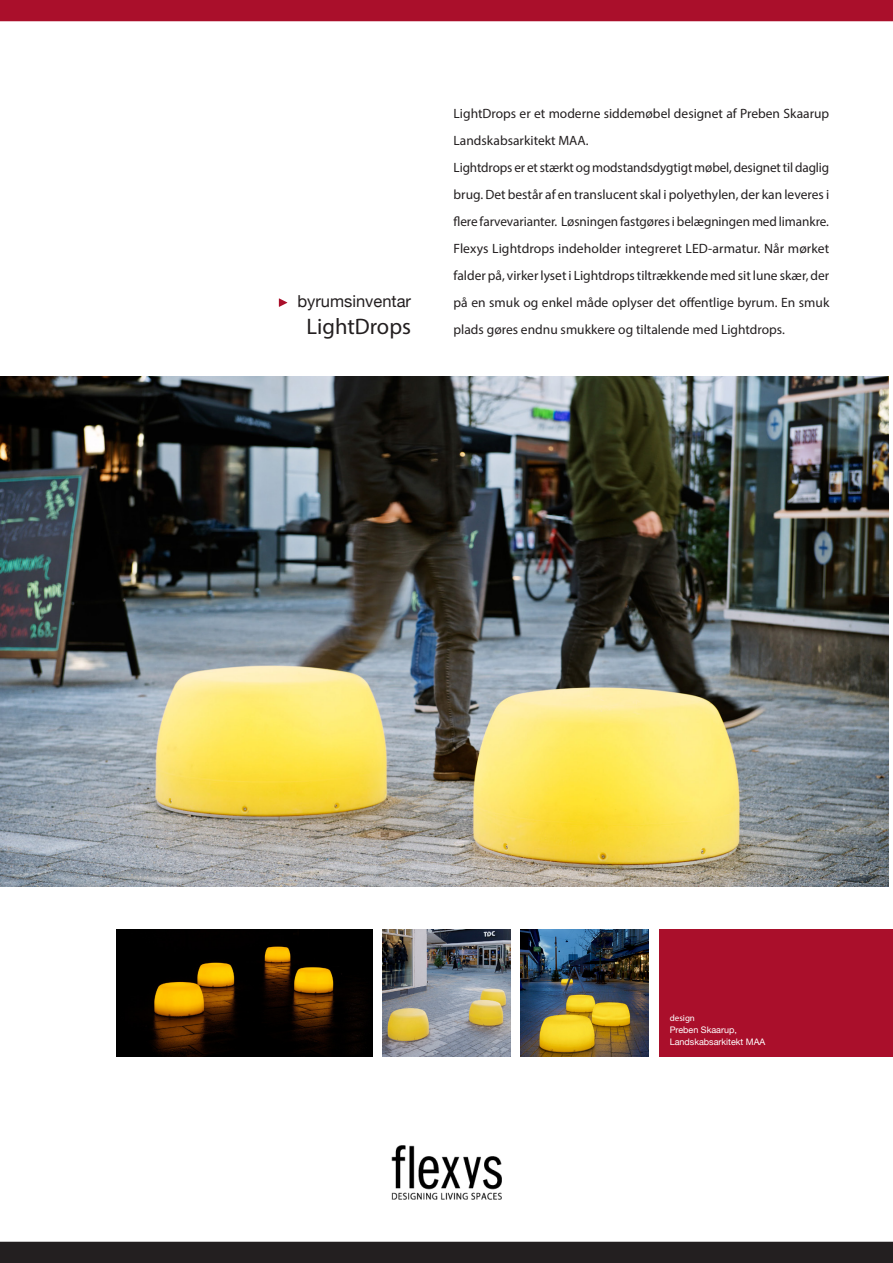
<style>
.page{position:relative;width:893px;height:1263px;background:#fff}
.page>*{position:absolute;margin:0;border:0;box-sizing:border-box;transform-origin:0 0}
.t1{font:22.5px "Myriad Pro";color:#231f20}
.t2{font:16.5px "Helvetica Neue";color:#231f20}
.t3{font:13.5px/27px "Myriad Pro";color:#231f20;text-align:justify}
.t4{font:9px "Helvetica Neue";color:#fff}
.t5{font:9px "Myriad Pro";color:#fff}
</style>
<div class="page">
<img style="left:0;top:376px;width:889px;height:511px">
<div style="left:0;top:0;width:893px;height:21px;background:#aa0f2b"></div>
<div style="left:0;top:1242px;width:893px;height:21px;background:#231f20"></div>
<img style="left:383px;top:929px;width:127px;height:128px">
<img style="left:117px;top:929px;width:255px;height:128px">
<img style="left:521px;top:929px;width:127px;height:128px">
<div style="left:659px;top:929px;width:234px;height:128px;background:#aa0f2b"></div>
<svg style="left:279px;top:298px;width:9px;height:9px"></svg>
<img style="left:392px;top:1145px;width:109px;height:54px">
<p class="t2" style="left:297px;top:289px;width:115px">byrumsinventar</p>
<p class="t1" style="left:307px;top:312px;width:106px">LightDrops</p>
<p class="t3" style="left:454px;top:100px;width:377px">LightDrops er et moderne siddemøbel designet af Preben Skaarup<br>Landskabsarkitekt MAA.</p>
<p class="t3" style="left:454px;top:154px;width:377px">Lightdrops er et stærkt og modstandsdygtigt møbel, designet til daglig brug. Det består af en translucent skal i polyethylen, der kan leveres i flere farvevarianter. Løsningen fastgøres i belægningen med limankre.</p>
<p class="t3" style="left:454px;top:235px;width:377px">Flexys Lightdrops indeholder integreret LED-armatur. Når mørket falder på, virker lyset i Lightdrops tiltrækkende med sit lune skær, der på en smuk og enkel måde oplyser det offentlige byrum. En smuk plads gøres endnu smukkere og tiltalende med Lightdrops.</p>
<p class="t5" style="left:670px;top:1012px;width:27px">design</p>
<p class="t4" style="left:670px;top:1023px;width:69px">Preben Skaarup,</p>
<p class="t4" style="left:670px;top:1035px;width:97px">Landskabsarkitekt MAA</p>
</div>
